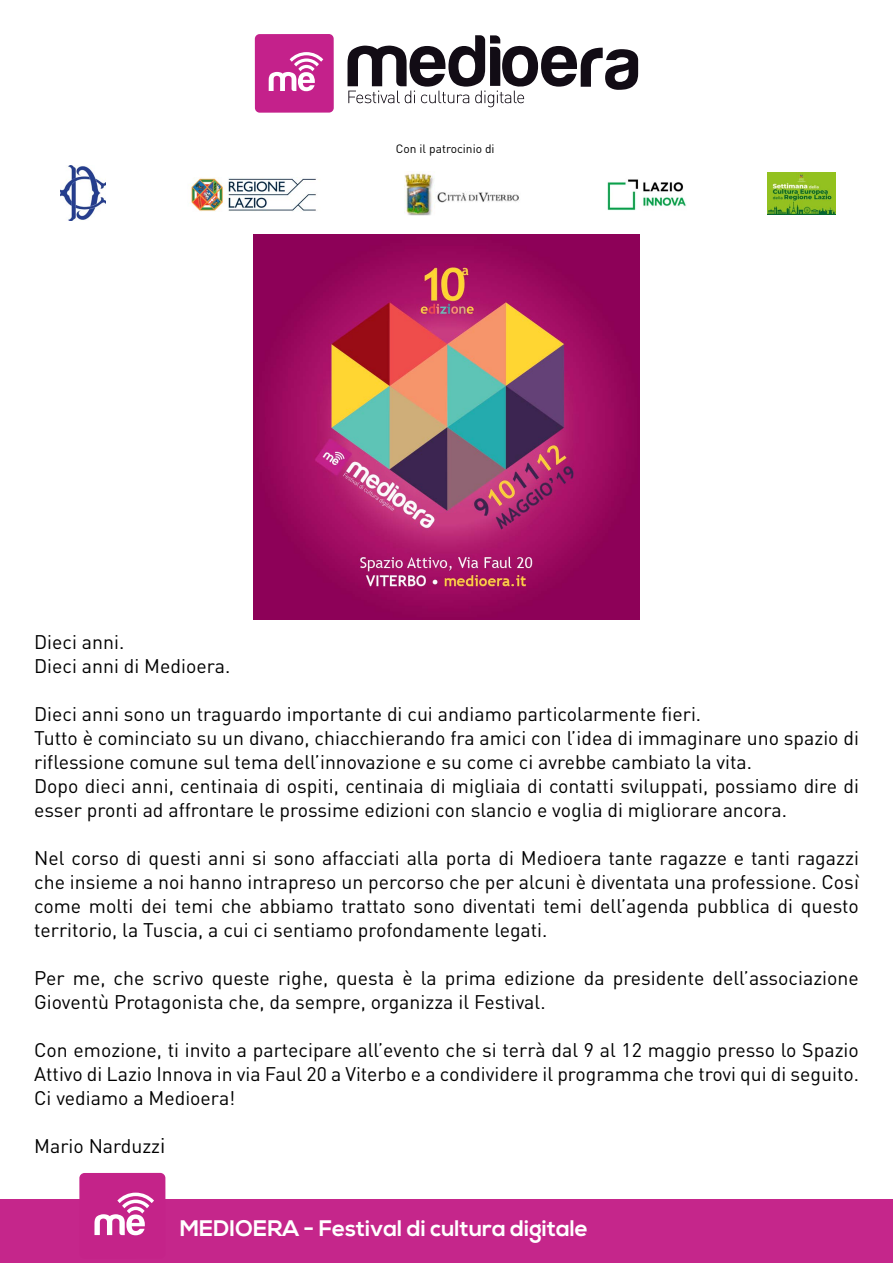
<style>
.page{position:relative;width:893px;height:1263px;background:#fff}
.page>*{position:absolute;margin:0;border:0;box-sizing:border-box;transform-origin:0 0}
.t1{font:700 22.5px "Nexa";color:#fff}
.t2{font:19.5px/24px "DIN";color:#000}
.t3{font:12px "DIN";color:#000}
.s1{font-size:21px}
</style>
<div class="page">
<svg style="left:347px;top:35px;width:291px;height:72px"></svg>
<div style="left:255px;top:34px;width:79px;height:79px;background:#c4218b;border-radius:5px"></div>
<svg style="left:269px;top:52px;width:54px;height:39px"></svg>
<img style="left:254px;top:234px;width:385px;height:385px">
<div style="left:0;top:1199px;width:893px;height:64px;background:#c5268b"></div>
<div style="left:79px;top:1173px;width:86px;height:86px;background:#c42389;border-radius:5px"></div>
<svg style="left:94px;top:1192px;width:60px;height:43px"></svg>
<img style="left:60px;top:166px;width:46px;height:55px">
<img style="left:191px;top:178px;width:125px;height:33px">
<img style="left:404px;top:172px;width:116px;height:43px">
<img style="left:768px;top:172px;width:67px;height:43px">
<img style="left:607px;top:179px;width:79px;height:32px">
<p class="t3" style="left:396px;top:141px;width:100px">Con il patrocinio di</p>
<p class="t2" style="left:34px;top:630px;width:198px">Dieci anni.<br>Dieci anni di Medioera.</p>
<p class="t2" style="left:34px;top:702px;width:826px">Dieci anni sono un traguardo importante di cui andiamo particolarmente fieri.<br>Tutto è cominciato su un divano, chiacchierando fra amici con l’idea di immaginare uno spazio di riflessione comune sul tema dell’innovazione e su come ci avrebbe cambiato la vita.<br>Dopo dieci anni, centinaia di ospiti, centinaia di migliaia di contatti sviluppati, possiamo dire di esser pronti ad affrontare le prossime edizioni con slancio e voglia di migliorare ancora.</p>
<p class="t2" style="left:34px;top:846px;width:826px;text-align:justify">Nel corso di questi anni si sono affacciati alla porta di Medioera tante ragazze e tanti ragazzi che insieme a noi hanno intrapreso un percorso che per alcuni è diventata una professione. Così come molti dei temi che abbiamo trattato sono diventati temi dell’agenda pubblica di questo territorio, la Tuscia, a cui ci sentiamo profondamente legati.</p>
<p class="t2" style="left:34px;top:966px;width:826px">Per me, che scrivo queste righe, questa è la prima edizione da presidente dell’associazione<br>Gioventù Protagonista che, da sempre, organizza il Festival.</p>
<p class="t2" style="left:34px;top:1038px;width:826px;text-align:justify">Con emozione, ti invito a partecipare all’evento che si terrà dal 9 al 12 maggio presso lo Spazio Attivo di Lazio Innova in via Faul 20 a Viterbo e a condividere il programma che trovi qui di seguito.<br>Ci vediamo a Medioera!</p>
<p class="t2" style="left:34px;top:1134px;width:133px">Mario Narduzz<span class="s1">i</span></p>
<p class="t1" style="left:180px;top:1214px;width:410px">MEDIOERA - Festival di cultura digitale</p>
</div>
